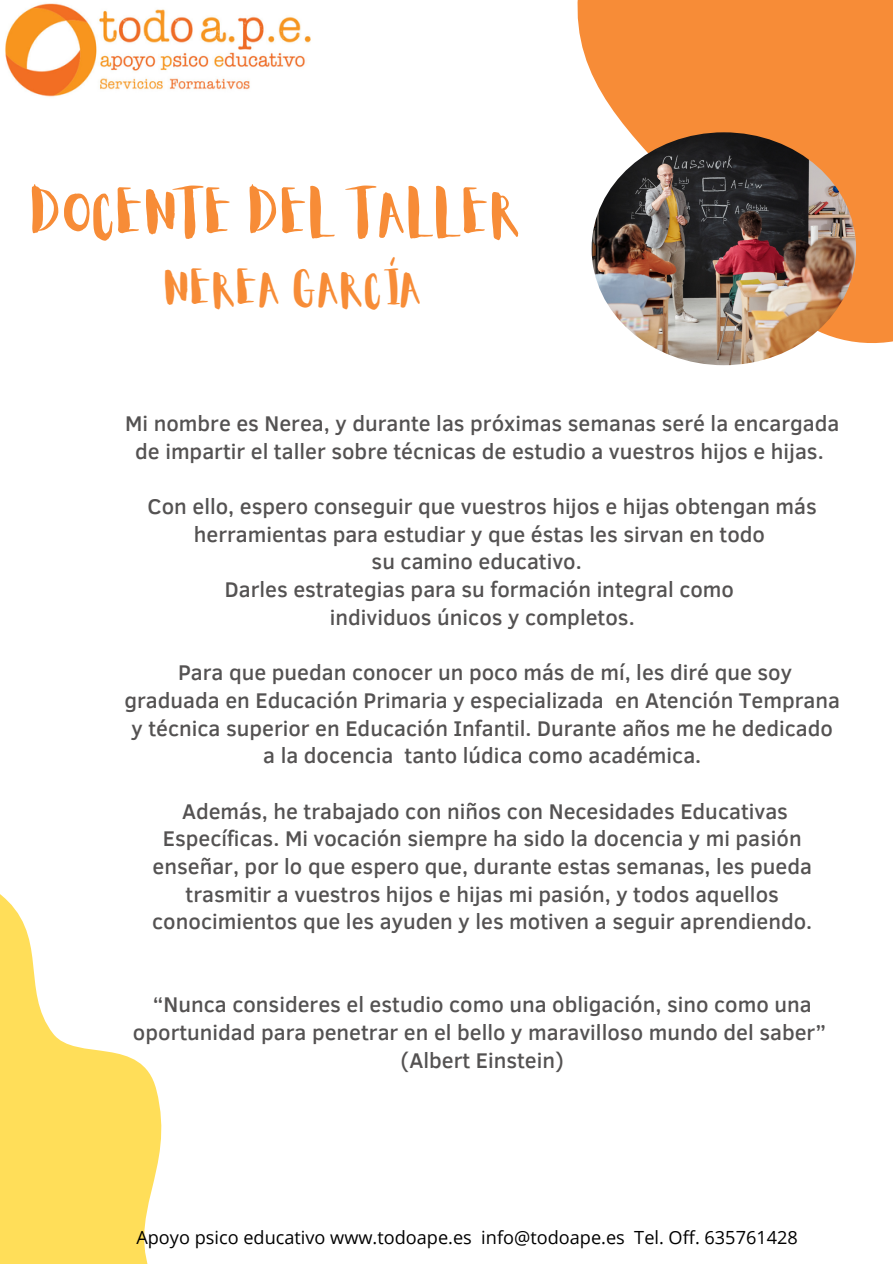
<style>
.page{position:relative;width:893px;height:1264px;background:#fff}
.page>*{position:absolute;margin:0;border:0;box-sizing:border-box;transform-origin:0 0}
.t1{font:50.7px "Aloja Extended";color:#f78c37}
.t2{font:39.3px "Aloja Extended";color:#f78c37}
.t3{font:500 21.75px/27.6px "Clear Sans";color:#545252;text-align:center}
.t4{font:18.15px "Open Sans";color:#000}
</style>
<div class="page">
<img style="left:5px;top:3px;width:306px;height:94px">
<svg style="left:0;top:894px;width:162px;height:369px;fill:#ffde59"></svg>
<svg style="left:577px;top:0;width:315px;height:366px;fill:#f78c37"></svg>
<img style="left:591px;top:132px;width:265px;height:233px;border-radius:50%">
<p class="t1" style="left:32px;top:191px;width:492px">DOCENTE DEL TALLER</p>
<h3 class="t2" style="left:165px;top:271px;width:260px">NEREA GARCÍA</h3>
<p class="t3" style="left:125px;top:408px;width:715px">Mi nombre es Nerea, y durante las próximas semanas seré la encargada de impartir el taller sobre técnicas de estudio a vuestros hijos e hijas.</p>
<h1 class="t3" style="left:148px;top:491px;width:670px">Con ello, espero conseguir que vuestros hijos e hijas obtengan más herramientas para estudiar y que éstas les sirvan en todo<br>su camino educativo.<br>Darles estrategias para su formación integral como<br>individuos únicos y completos.</h1>
<h2 class="t3" style="left:124px;top:657px;width:717px">Para que puedan conocer un poco más de mí, les diré que soy<br>graduada en Educación Primaria y especializada en Atención Temprana y técnica superior en Educación Infantil. Durante años me he dedicado a la docencia tanto lúdica como académica.</h2>
<h3 class="t3" style="left:152px;top:796px;width:661px">Además, he trabajado con niños con Necesidades Educativas Específicas. Mi vocación siempre ha sido la docencia y mi pasión enseñar, por lo que espero que, durante estas semanas, les pueda trasmitir a vuestros hijos e hijas mi pasión, y todos aquellos conocimientos que les ayuden y les motiven a seguir aprendiendo.</h3>
<h3 class="t3" style="left:133px;top:989px;width:694px">“Nunca consideres el estudio como una obligación, sino como una oportunidad para penetrar en el bello y maravilloso mundo del saber” (Albert Einstein)</h3>
<h3 class="t4" style="left:136px;top:1224px;width:663px">Apoyo psico educativo www.todoape.es info@todoape.es Tel. Off. 635761428</h3>
</div>
